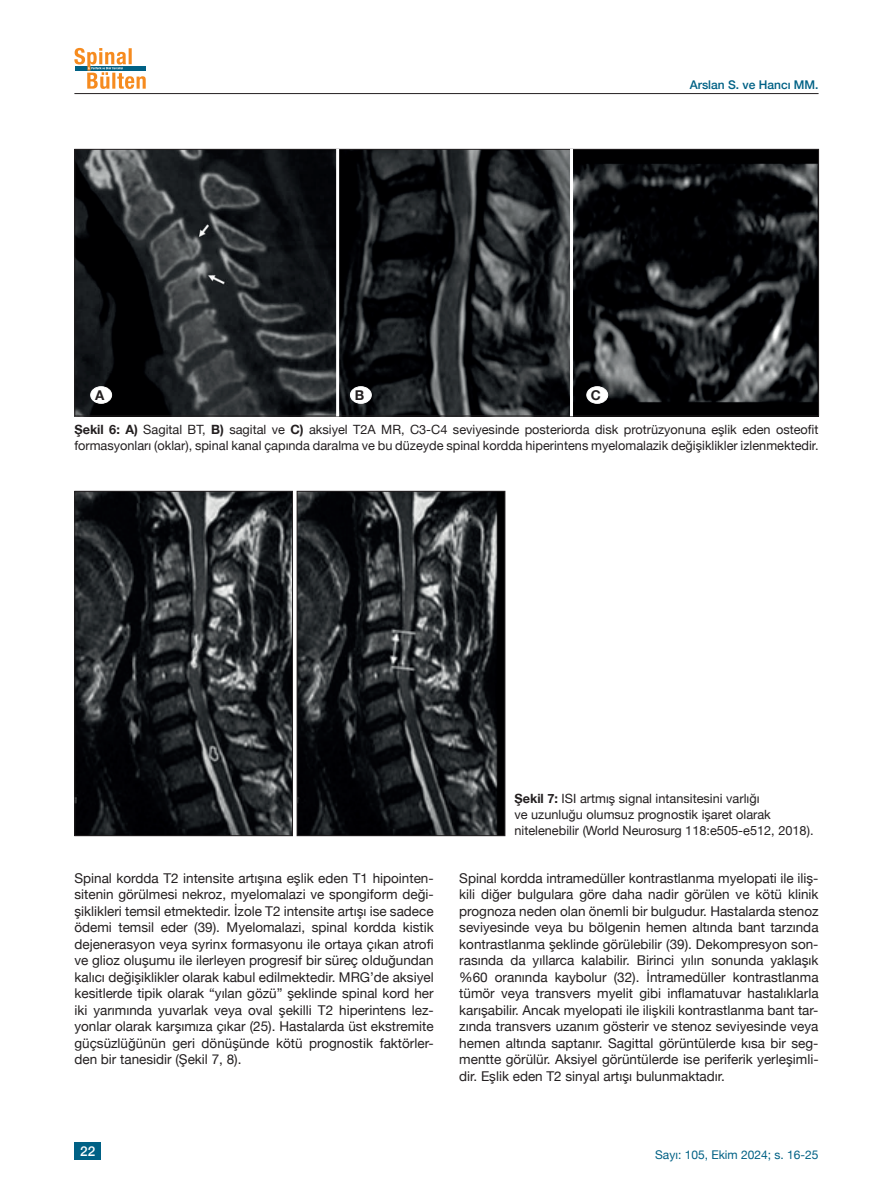
<style>
.page{position:relative;width:893px;height:1191px;background:#fff}
.page>*{position:absolute;margin:0;border:0;box-sizing:border-box;transform-origin:0 0}
.t1{font:13.5px/16.5px "Helvetica Neue";color:#231f20;text-align:justify}
.t2{font:700 13.5px "Helvetica Neue";color:#231f20}
.t3{font:500 13.5px "Helvetica Neue";color:#fff}
.t4{font:12.75px/15.8px "Helvetica Neue";color:#231f20}
.t5{font:12px "Helvetica Neue";color:#006185}
.t6{font:500 12px "Helvetica Neue";color:#006185}
.s1{font-weight:700}
</style>
<div class="page">
<svg style="left:74px;top:48px;width:72px;height:41px"></svg>
<hr style="left:74px;top:93px;width:745px;height:1px;background:#231f20">
<div style="left:74px;top:1141px;width:27px;height:18px;background:#006185"></div>
<img style="left:76px;top:151px;width:741px;height:263px">
<div style="left:74px;top:149px;width:745px;height:267px;border:1px solid #231f20"></div>
<div style="left:91px;top:387px;width:21px;height:16px;background:#fff;border-radius:50%"></div>
<div style="left:91px;top:386px;width:21px;height:17px;border:1px solid #fff;border-radius:50%"></div>
<div style="left:350px;top:387px;width:21px;height:16px;background:#fff;border-radius:50%"></div>
<div style="left:350px;top:386px;width:21px;height:17px;border:1px solid #fff;border-radius:50%"></div>
<div style="left:587px;top:387px;width:21px;height:16px;background:#fff;border-radius:50%"></div>
<div style="left:587px;top:386px;width:21px;height:17px;border:1px solid #fff;border-radius:50%"></div>
<hr style="left:336px;top:149px;width:3px;height:267px;background:#fff">
<hr style="left:570px;top:149px;width:3px;height:267px;background:#fff">
<img style="left:76px;top:493px;width:215px;height:341px">
<div style="left:74px;top:491px;width:219px;height:345px;border:1px solid #231f20"></div>
<img style="left:299px;top:493px;width:204px;height:341px">
<div style="left:297px;top:491px;width:208px;height:345px;border:1px solid #231f20"></div>
<p class="t6" style="left:690px;top:75px;width:130px">Arslan S. ve Hancı MM.</p>
<p class="t2" style="left:95px;top:384px;width:11px">A</p>
<p class="t2" style="left:355px;top:384px;width:11px">B</p>
<p class="t2" style="left:591px;top:384px;width:12px">C</p>
<p class="t4" style="left:74px;top:422px;width:746px"><span class="s1">Şekil 6: A)</span> Sagital BT, <span class="s1">B)</span> sagital ve <span class="s1">C)</span> aksiyel T2A MR, C3-C4 seviyesinde posteriorda disk protrüzyonuna eşlik eden osteofit formasyonları (oklar), spinal kanal çapında daralma ve bu düzeyde spinal kordda hiperintens myelomalazik değişiklikler izlenmektedir.</p>
<p class="t1" style="left:74px;top:870px;width:361px">Spinal kordda T2 intensite artışına eşlik eden T1 hipointen&shy;sitenin görülmesi nekroz, myelomalazi ve spongiform deği&shy;şiklikleri temsil etmektedir. İzole T2 intensite artışı ise sadece ödemi temsil eder (39). Myelomalazi, spinal kordda kistik dejenerasyon veya syrinx formasyonu ile ortaya çıkan atrofi ve glioz oluşumu ile ilerleyen progresif bir süreç olduğundan kalıcı değişiklikler olarak kabul edilmektedir. MRG’de aksiyel kesitlerde tipik olarak “yılan gözü” şeklinde spinal kord her iki yarımında yuvarlak veya oval şekilli T2 hiperintens lez&shy;yonlar olarak karşımıza çıkar (25). Hastalarda üst ekstremite güçsüzlüğünün geri dönüşünde kötü prognostik faktörler&shy;den bir tanesidir (Şekil 7, 8).</p>
<p class="t4" style="left:514px;top:792px;width:301px"><span class="s1">Şekil 7:</span> ISI artmış signal intansitesini varlığı<br>ve uzunluğu olumsuz prognostik işaret olarak nitelenebilir (World Neurosurg 118:e505-e512, 2018).</p>
<p class="t1" style="left:459px;top:870px;width:361px">Spinal kordda intramedüller kontrastlanma myelopati ile iliş&shy;kili diğer bulgulara göre daha nadir görülen ve kötü klinik prognoza neden olan önemli bir bulgudur. Hastalarda stenoz seviyesinde veya bu bölgenin hemen altında bant tarzında kontrastlanma şeklinde görülebilir (39). Dekompresyon son&shy;rasında da yıllarca kalabilir. Birinci yılın sonunda yaklaşık %60 oranında kaybolur (32). İntramedüller kontrastlanma tümör veya transvers myelit gibi inflamatuvar hastalıklarla karışabilir. Ancak myelopati ile ilişkili kontrastlanma bant tar&shy;zında transvers uzanım gösterir ve stenoz seviyesinde veya hemen altında saptanır. Sagittal görüntülerde kısa bir seg&shy;mentte görülür. Aksiyel görüntülerde ise periferik yerleşimli&shy;dir. Eşlik eden T2 sinyal artışı bulunmaktadır.</p>
<p class="t3" style="left:80px;top:1140px;width:17px">22</p>
<p class="t5" style="left:655px;top:1146px;width:165px">Sayı: 105, Ekim 2024; s. 16-25</p>
</div>
